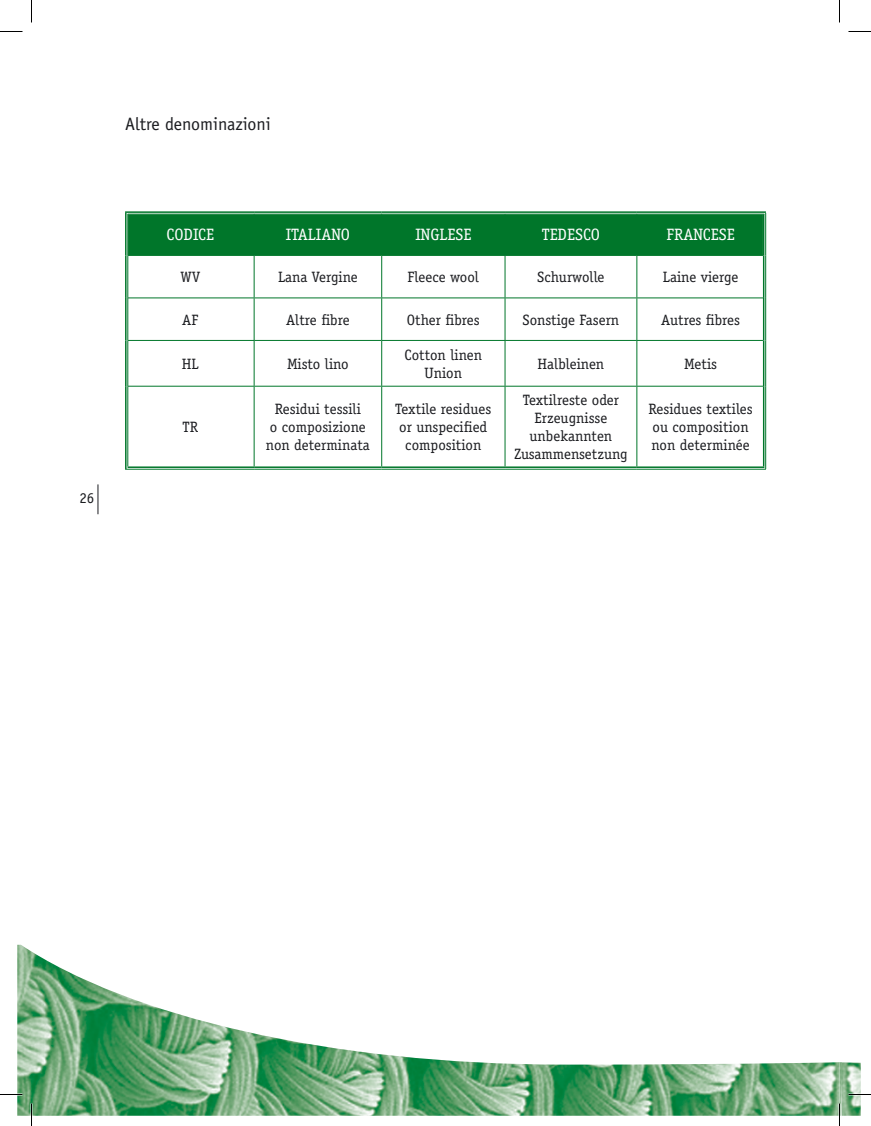
<style>
.page{position:relative;width:871px;height:1126px;background:#fff}
.page>*{position:absolute;margin:0;border:0;box-sizing:border-box;transform-origin:0 0}
.t1{font:18px "Officina Sans Std";color:#1b1c20}
.t2{font:16.5px "Officina Serif Std";color:#fff}
.t3{font:15px/18px "Officina Serif Std";color:#1b1c20;text-align:center}
</style>
<div class="page">
<img style="left:17px;top:945px;width:822px;height:171px">
<hr style="left:98px;top:484px;width:1px;height:30px;background:#1b1c20">
<img style="left:839px;top:1062px;width:22px;height:54px">
<div style="left:129px;top:215px;width:634px;height:40px;background:#00762a"></div>
<hr style="left:125px;top:211px;width:129px;height:2px;background:#00762a">
<hr style="left:128px;top:214px;width:126px;height:1px;background:#00762a">
<hr style="left:125px;top:213px;width:2px;height:42px;background:#00762a">
<hr style="left:128px;top:214px;width:1px;height:41px;background:#00762a">
<hr style="left:254px;top:211px;width:128px;height:2px;background:#00762a">
<hr style="left:254px;top:214px;width:128px;height:1px;background:#00762a">
<hr style="left:382px;top:211px;width:123px;height:2px;background:#00762a">
<hr style="left:382px;top:214px;width:123px;height:1px;background:#00762a">
<hr style="left:505px;top:211px;width:132px;height:2px;background:#00762a">
<hr style="left:505px;top:214px;width:132px;height:1px;background:#00762a">
<hr style="left:637px;top:211px;width:129px;height:2px;background:#00762a">
<hr style="left:637px;top:214px;width:127px;height:1px;background:#00762a">
<hr style="left:763px;top:214px;width:1px;height:41px;background:#00762a">
<hr style="left:765px;top:213px;width:1px;height:42px;background:#00762a">
<hr style="left:125px;top:255px;width:2px;height:43px;background:#00762a">
<hr style="left:128px;top:255px;width:1px;height:43px;background:#00762a">
<hr style="left:763px;top:255px;width:1px;height:43px;background:#00762a">
<hr style="left:765px;top:255px;width:1px;height:43px;background:#00762a">
<hr style="left:125px;top:298px;width:2px;height:42px;background:#00762a">
<hr style="left:128px;top:298px;width:1px;height:42px;background:#00762a">
<hr style="left:763px;top:298px;width:1px;height:42px;background:#00762a">
<hr style="left:765px;top:298px;width:1px;height:42px;background:#00762a">
<hr style="left:125px;top:340px;width:2px;height:46px;background:#00762a">
<hr style="left:128px;top:340px;width:1px;height:46px;background:#00762a">
<hr style="left:763px;top:340px;width:1px;height:46px;background:#00762a">
<hr style="left:765px;top:340px;width:1px;height:46px;background:#00762a">
<hr style="left:125px;top:386px;width:2px;height:83px;background:#00762a">
<hr style="left:128px;top:386px;width:1px;height:80px;background:#00762a">
<hr style="left:763px;top:386px;width:1px;height:80px;background:#00762a">
<hr style="left:765px;top:386px;width:1px;height:83px;background:#00762a">
<hr style="left:128px;top:466px;width:126px;height:2px;background:#00762a">
<hr style="left:125px;top:469px;width:129px;height:1px;background:#00762a">
<hr style="left:254px;top:466px;width:128px;height:2px;background:#00762a">
<hr style="left:254px;top:469px;width:128px;height:1px;background:#00762a">
<hr style="left:382px;top:466px;width:123px;height:2px;background:#00762a">
<hr style="left:382px;top:469px;width:123px;height:1px;background:#00762a">
<hr style="left:505px;top:466px;width:132px;height:2px;background:#00762a">
<hr style="left:505px;top:469px;width:132px;height:1px;background:#00762a">
<hr style="left:637px;top:466px;width:127px;height:2px;background:#00762a">
<hr style="left:637px;top:469px;width:129px;height:1px;background:#00762a">
<hr style="left:254px;top:214px;width:1px;height:41px;background:#00762a">
<hr style="left:381px;top:214px;width:1px;height:41px;background:#00762a">
<hr style="left:505px;top:214px;width:1px;height:41px;background:#00762a">
<hr style="left:636px;top:214px;width:1px;height:41px;background:#00762a">
<hr style="left:128px;top:255px;width:126px;height:1px;background:#00762a">
<hr style="left:254px;top:255px;width:128px;height:1px;background:#00762a">
<hr style="left:254px;top:256px;width:1px;height:42px;background:#00762a">
<hr style="left:382px;top:255px;width:123px;height:1px;background:#00762a">
<hr style="left:381px;top:256px;width:1px;height:42px;background:#00762a">
<hr style="left:505px;top:255px;width:132px;height:1px;background:#00762a">
<hr style="left:505px;top:256px;width:1px;height:42px;background:#00762a">
<hr style="left:637px;top:255px;width:126px;height:1px;background:#00762a">
<hr style="left:636px;top:256px;width:1px;height:42px;background:#00762a">
<hr style="left:128px;top:298px;width:126px;height:1px;background:#00762a">
<hr style="left:254px;top:298px;width:128px;height:1px;background:#00762a">
<hr style="left:254px;top:298px;width:1px;height:42px;background:#00762a">
<hr style="left:382px;top:298px;width:123px;height:1px;background:#00762a">
<hr style="left:381px;top:298px;width:1px;height:42px;background:#00762a">
<hr style="left:505px;top:298px;width:132px;height:1px;background:#00762a">
<hr style="left:505px;top:298px;width:1px;height:42px;background:#00762a">
<hr style="left:637px;top:298px;width:126px;height:1px;background:#00762a">
<hr style="left:636px;top:298px;width:1px;height:42px;background:#00762a">
<hr style="left:128px;top:340px;width:126px;height:1px;background:#00762a">
<hr style="left:254px;top:340px;width:128px;height:1px;background:#00762a">
<hr style="left:254px;top:341px;width:1px;height:45px;background:#00762a">
<hr style="left:382px;top:340px;width:123px;height:1px;background:#00762a">
<hr style="left:381px;top:341px;width:1px;height:45px;background:#00762a">
<hr style="left:505px;top:340px;width:132px;height:1px;background:#00762a">
<hr style="left:505px;top:341px;width:1px;height:45px;background:#00762a">
<hr style="left:637px;top:340px;width:126px;height:1px;background:#00762a">
<hr style="left:636px;top:341px;width:1px;height:45px;background:#00762a">
<hr style="left:128px;top:386px;width:126px;height:1px;background:#00762a">
<hr style="left:254px;top:386px;width:128px;height:1px;background:#00762a">
<hr style="left:254px;top:387px;width:1px;height:79px;background:#00762a">
<hr style="left:382px;top:386px;width:123px;height:1px;background:#00762a">
<hr style="left:381px;top:387px;width:1px;height:79px;background:#00762a">
<hr style="left:505px;top:386px;width:132px;height:1px;background:#00762a">
<hr style="left:505px;top:387px;width:1px;height:79px;background:#00762a">
<hr style="left:637px;top:386px;width:126px;height:1px;background:#00762a">
<hr style="left:636px;top:387px;width:1px;height:79px;background:#00762a">
<hr style="left:838px;top:1103px;width:2px;height:23px;background:#fff">
<svg style="left:0;top:31px;width:22px;height:1px"></svg>
<svg style="left:848px;top:31px;width:23px;height:1px"></svg>
<svg style="left:0;top:1094px;width:22px;height:1px"></svg>
<svg style="left:848px;top:1094px;width:23px;height:1px"></svg>
<svg style="left:31px;top:0;width:1px;height:22px"></svg>
<svg style="left:31px;top:1103px;width:1px;height:23px"></svg>
<svg style="left:839px;top:0;width:1px;height:22px"></svg>
<svg style="left:839px;top:1103px;width:1px;height:23px"></svg>
<p class="t1" style="left:125px;top:113px;width:147px">Altre denominazioni</p>
<p class="t3" style="left:79px;top:489px;width:16px">26</p>
<p class="t2" style="left:166px;top:225px;width:49px">CODICE</p>
<p class="t2" style="left:286px;top:225px;width:66px">ITALIANO</p>
<p class="t2" style="left:415px;top:225px;width:57px">INGLESE</p>
<p class="t2" style="left:542px;top:225px;width:60px">TEDESCO</p>
<p class="t2" style="left:666px;top:225px;width:70px">FRANCESE</p>
<p class="t3" style="left:181px;top:268px;width:21px">WV</p>
<p class="t3" style="left:278px;top:268px;width:81px">Lana Vergine</p>
<p class="t3" style="left:408px;top:268px;width:73px">Fleece wool</p>
<p class="t3" style="left:537px;top:268px;width:69px">Schurwolle</p>
<p class="t3" style="left:663px;top:268px;width:77px">Laine vierge</p>
<p class="t3" style="left:182px;top:311px;width:18px">AF</p>
<p class="t3" style="left:286px;top:311px;width:65px">Altre fibre</p>
<p class="t3" style="left:407px;top:311px;width:74px">Other fibres</p>
<p class="t3" style="left:522px;top:311px;width:98px">Sonstige Fasern</p>
<p class="t3" style="left:661px;top:311px;width:80px">Autres fibres</p>
<p class="t3" style="left:182px;top:355px;width:18px">HL</p>
<p class="t3" style="left:287px;top:355px;width:63px">Misto lino</p>
<p class="t3" style="left:405px;top:346px;width:79px">Cotton linen<br>Union</p>
<p class="t3" style="left:537px;top:355px;width:68px">Halbleinen</p>
<p class="t3" style="left:684px;top:355px;width:34px">Metis</p>
<p class="t3" style="left:183px;top:418px;width:17px">TR</p>
<p class="t3" style="left:266px;top:400px;width:105px">Residui tessili<br>o composizione non determinata</p>
<p class="t3" style="left:395px;top:400px;width:98px">Textile residues or unspecified composition</p>
<p class="t3" style="left:514px;top:391px;width:115px">Textilreste oder<br>Erzeugnisse unbekannten<br>Zusammensetzung</p>
<p class="t3" style="left:648px;top:400px;width:106px;text-align:left">Residues textiles ou composition non determinée</p>
</div>
